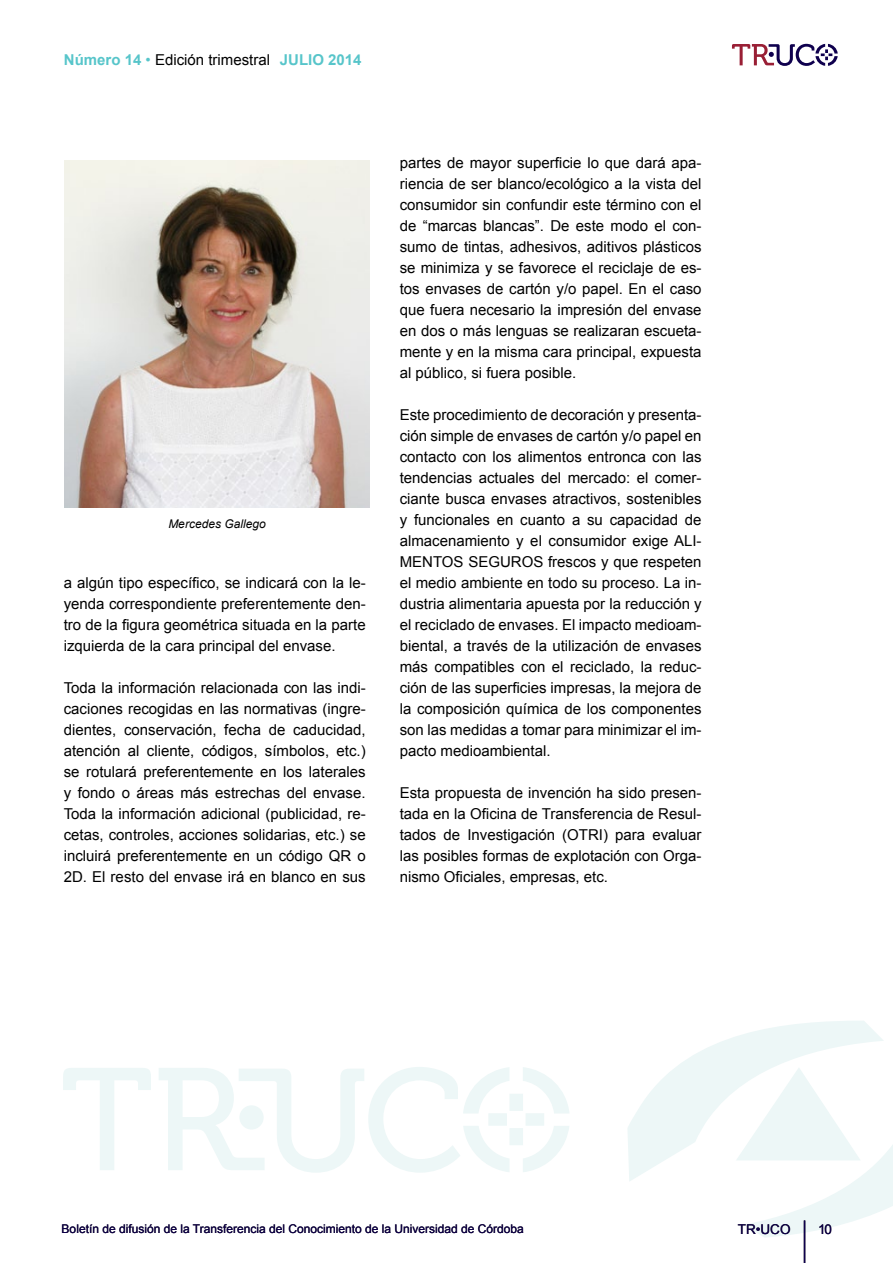
<style>
.page{position:relative;width:893px;height:1263px;background:#fff}
.page>*{position:absolute;margin:0;border:0;box-sizing:border-box;transform-origin:0 0}
.t1{font:15px/21px "Arial";color:#000;text-align:justify}
.t2{font:700 15px "Arial";color:#57c5ca}
.t3{font:13.5px "Arial";color:#0f004e}
.t4{font:12px "Arial";color:#0f004e}
.t5{font:italic 12px "Arial";color:#000}
.s1{font-weight:400}
.s2{font-weight:400;color:#000}
</style>
<div class="page">
<svg style="left:63px;top:1021px;width:830px;height:216px"></svg>
<hr style="left:804px;top:1220px;width:1px;height:43px;background:#0f004e">
<svg style="left:732px;top:44px;width:106px;height:22px"></svg>
<img style="left:64px;top:161px;width:306px;height:346px">
<p class="t2" style="left:64px;top:51px;width:299px">Número 14 <span class="s1">•</span> <span class="s2">Edición trimestral</span> JULIO 2014</p>
<p class="t5" style="left:168px;top:517px;width:99px">Mercedes Gallego</p>
<p class="t1" style="left:64px;top:572px;width:303px">a algún tipo específico, se indicará con la le&shy;yenda correspondiente preferentemente den&shy;tro de la figura geométrica situada en la parte izquierda de la cara principal del envase.</p>
<p class="t1" style="left:64px;top:677px;width:303px">Toda la información relacionada con las indi&shy;caciones recogidas en las normativas (ingre&shy;dientes, conservación, fecha de caducidad, atención al cliente, códigos, símbolos, etc.) se rotulará preferentemente en los laterales y fondo o áreas más estrechas del envase.<br>Toda la información adicional (publicidad, re&shy;cetas, controles, acciones solidarias, etc.) se incluirá preferentemente en un código QR o 2D. El resto del envase irá en blanco en sus</p>
<p class="t1" style="left:400px;top:152px;width:303px">partes de mayor superficie lo que dará apa&shy;riencia de ser blanco/ecológico a la vista del consumidor sin confundir este término con el de “marcas blancas”. De este modo el con&shy;sumo de tintas, adhesivos, aditivos plásticos se minimiza y se favorece el reciclaje de es&shy;tos envases de cartón y/o papel. En el caso que fuera necesario la impresión del envase en dos o más lenguas se realizaran escueta&shy;mente y en la misma cara principal, expuesta al público, si fuera posible.</p>
<p class="t1" style="left:400px;top:404px;width:303px">Este procedimiento de decoración y presenta&shy;ción simple de envases de cartón y/o papel en contacto con los alimentos entronca con las tendencias actuales del mercado: el comer&shy;ciante busca envases atractivos, sostenibles y funcionales en cuanto a su capacidad de almacenamiento y el consumidor exige ALI-MENTOS SEGUROS frescos y que respeten el medio ambiente en todo su proceso. La in&shy;dustria alimentaria apuesta por la reducción y el reciclado de envases. El impacto medioam&shy;biental, a través de la utilización de envases más compatibles con el reciclado, la reduc&shy;ción de las superficies impresas, la mejora de la composición química de los componentes son las medidas a tomar para minimizar el im&shy;pacto medioambiental.</p>
<p class="t1" style="left:400px;top:782px;width:303px">Esta propuesta de invención ha sido presen&shy;tada en la Oficina de Transferencia de Resul&shy;tados de Investigación (OTRI) para evaluar las posibles formas de explotación con Orga&shy;nismo Oficiales, empresas, etc.</p>
<p class="t4" style="left:62px;top:1222px;width:464px">Boletín de difusión de la Transferencia del Conocimiento de la Universidad de Córdoba</p>
<p class="t3" style="left:738px;top:1221px;width:54px">TR•UCO</p>
<p class="t3" style="left:818px;top:1221px;width:15px">10</p>
</div>
